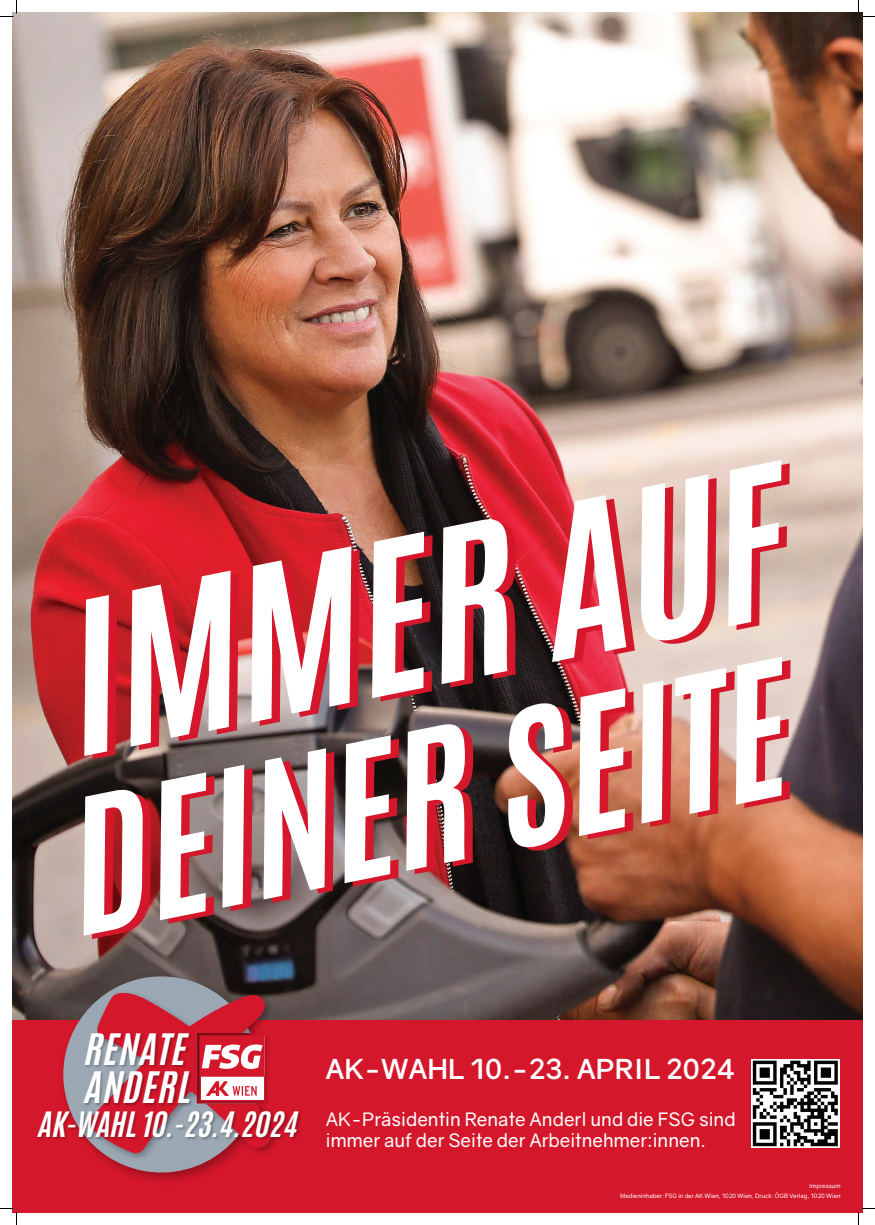
<style>
.page{position:relative;width:875px;height:1225px;background:#fff}
.page>*{position:absolute;margin:0;border:0;box-sizing:border-box;transform-origin:0 0}
.t1{font:italic 700 178px "Antonio";color:#fff}
.t2{font:italic 700 158.2px "Antonio";color:#fff}
.t3{font:italic 700 36.9px/38.2px "Antonio";letter-spacing:.03em;color:#fff}
.t4{font:italic 700 29.75px "Antonio";color:#fff}
.t5{font:700 27.5px "Gravity";color:#fff}
.t6{font:18.6px/21.5px "Gravity";color:#fff}
.t7{font:6px/10px "Gravity";color:#fff;text-align:right}
</style>
<div class="page">
<img style="left:12px;top:12px;width:851px;height:1008px">
<div style="left:12px;top:1020px;width:851px;height:193px;background:#d5172b"></div>
<img style="left:751px;top:1059px;width:89px;height:89px">
<svg style="left:93px;top:598px;width:24px;height:161px;background:#d1182a"></svg>
<svg style="left:139px;top:574px;width:100px;height:176px;background:#c62c38"></svg>
<svg style="left:260px;top:550px;width:100px;height:176px;background:#ca303e"></svg>
<svg style="left:380px;top:535px;width:52px;height:167px;background:#991f29"></svg>
<svg style="left:450px;top:522px;width:66px;height:166px;background:#9d1725"></svg>
<svg style="left:561px;top:499px;width:74px;height:166px;background:#da404e"></svg>
<svg style="left:649px;top:478px;width:68px;height:167px;background:#d7565f"></svg>
<svg style="left:736px;top:463px;width:54px;height:167px;background:#d76a6e"></svg>
<svg style="left:92px;top:792px;width:59px;height:147px;background:#bd1c2a"></svg>
<svg style="left:168px;top:776px;width:46px;height:148px;background:#b13844"></svg>
<svg style="left:231px;top:768px;width:22px;height:143px;background:#cb2031"></svg>
<svg style="left:272px;top:752px;width:62px;height:151px;background:#b93744"></svg>
<svg style="left:353px;top:739px;width:46px;height:148px;background:#a02935"></svg>
<svg style="left:415px;top:727px;width:58px;height:147px;background:#ac1c2a"></svg>
<svg style="left:516px;top:705px;width:57px;height:147px;background:#ad2b32"></svg>
<svg style="left:587px;top:692px;width:47px;height:148px;background:#d33f41"></svg>
<svg style="left:650px;top:684px;width:22px;height:143px;background:#d42433"></svg>
<svg style="left:684px;top:671px;width:51px;height:146px;background:#d66562"></svg>
<svg style="left:744px;top:660px;width:46px;height:148px;background:#d55962"></svg>
<img style="left:55px;top:968px;width:217px;height:213px">
<img style="left:272px;top:987px;width:10px;height:33px">
<img style="left:38px;top:1107px;width:263px;height:46px">
<svg style="left:63px;top:976px;width:209px;height:197px"></svg>
<hr style="left:200px;top:1100px;width:64px;height:1px;background:#d5172b">
<svg style="left:0;top:0;width:17px;height:17px"></svg>
<svg style="left:0;top:1208px;width:17px;height:17px"></svg>
<svg style="left:858px;top:0;width:17px;height:17px"></svg>
<svg style="left:858px;top:1208px;width:17px;height:17px"></svg>
<h1 class="t1" style="left:32px;top:549px;width:728px;rotate:-11deg">IMMER AUF</h1>
<h2 class="t2" style="left:38px;top:752px;width:730px;rotate:-11deg">DEINER SEITE</h2>
<h3 class="t3" style="left:82px;top:1031px;width:108px">RENATE<br>ANDERL</h3>
<h3 class="t4" style="left:37px;top:1102px;width:261px">AK-WAHL 10.-23.4.2024</h3>
<h3 class="t5" style="left:325px;top:1052px;width:411px">AK-WAHL 10.-23. APRIL 2024</h3>
<p class="t6" style="left:326px;top:1108px;width:411px">AK-Präsidentin Renate Anderl und die FSG sind immer auf der Seite der Arbeitnehmer:innen.</p>
<p class="t7" style="left:620px;top:1181px;width:222px">Impressum<br>Medieninhaber: FSG in der AK Wien, 1020 Wien, Druck: ÖGB Verlag, 1020 Wien</p>
</div>
